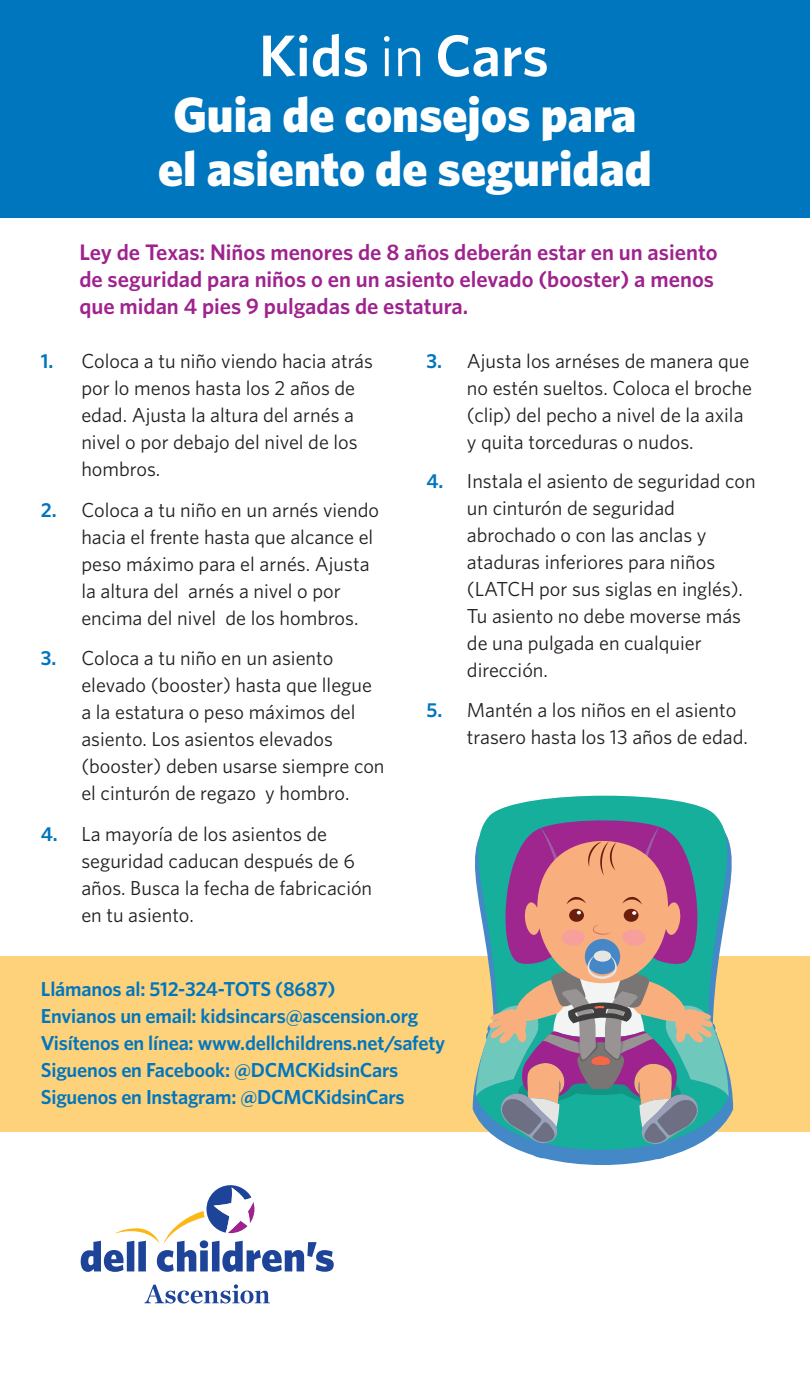
<style>
.page{position:relative;width:810px;height:1377px;background:#fff}
.page>*{position:absolute;margin:0;border:0;box-sizing:border-box;transform-origin:0 0}
.t1{font:900 49.5px/54px "Whitney";color:#fff;text-align:center}
.t2{font:600 22.5px/27px "Whitney";color:#9f238e}
.t3{font:20.25px/27px "Whitney";color:#231f20}
.t4{font:600 20.25px/27px "Whitney";letter-spacing:-.01em;color:#0076be}
.s1{font-weight:600;color:#0076be}
</style>
<div class="page">
<svg style="left:144px;top:1284px;width:126px;height:20px"></svg>
<svg style="left:81px;top:1185px;width:253px;height:87px"></svg>
<div style="left:0;top:956px;width:810px;height:176px;background:#fed17b"></div>
<div style="left:0;top:0;width:810px;height:217px;background:#0076be"></div>
<svg style="left:475px;top:795px;width:257px;height:98px;fill:#15af9b"></svg>
<svg style="left:476px;top:817px;width:253px;height:348px;background:#8d989a"></svg>
<svg style="left:263px;top:35px;width:44px;height:42px"></svg>
<svg style="left:313px;top:34px;width:26px;height:43px"></svg>
<svg style="left:345px;top:47px;width:22px;height:30px"></svg>
<svg style="left:385px;top:48px;width:4px;height:28px"></svg>
<svg style="left:384px;top:36px;width:6px;height:6px"></svg>
<svg style="left:398px;top:48px;width:22px;height:28px"></svg>
<svg style="left:438px;top:35px;width:60px;height:42px"></svg>
<svg style="left:505px;top:47px;width:42px;height:30px"></svg>
<p class="t1" style="left:158px;top:86px;width:495px">Guia de consejos para el asiento de seguridad</p>
<p class="t2" style="left:79px;top:238px;width:640px">Ley de Texas: Niños menores de 8 años deberán estar en un asiento de seguridad para niños o en un asiento elevado (booster) a menos que midan 4 pies 9 pulgadas de estatura.</p>
<p class="t3" style="left:467px;top:347px;width:287px;text-indent:-40px"><span class="s1">3.</span> Ajusta los arnéses de manera que no estén sueltos. Coloca el broche (clip) del pecho a nivel de la axila y quita torceduras o nudos.</p>
<p class="t3" style="left:467px;top:466px;width:290px;text-indent:-40px"><span class="s1">4.</span> Instala el asiento de seguridad con un cinturón de seguridad abrochado o con las anclas y ataduras inferiores para niños (LATCH por sus siglas en inglés).<br>Tu asiento no debe moverse más de una pulgada en cualquier dirección.</p>
<p class="t3" style="left:467px;top:696px;width:283px;text-indent:-40px"><span class="s1">5.</span> Mantén a los niños en el asiento trasero hasta los 13 años de edad.</p>
<p class="t3" style="left:81px;top:347px;width:293px;text-indent:-40px"><span class="s1">1.</span> Coloca a tu niño viendo hacia atrás por lo menos hasta los 2 años de edad. Ajusta la altura del arnés a nivel o por debajo del nivel de los hombros.</p>
<p class="t3" style="left:81px;top:496px;width:299px;text-indent:-40px"><span class="s1">2.</span> Coloca a tu niño en un arnés viendo hacia el frente hasta que alcance el peso máximo para el arnés. Ajusta la altura del arnés a nivel o por encima del nivel de los hombros.</p>
<p class="t3" style="left:81px;top:644px;width:305px;text-indent:-40px"><span class="s1">3.</span> Coloca a tu niño en un asiento elevado (booster) hasta que llegue a la estatura o peso máximos del asiento. Los asientos elevados (booster) deben usarse siempre con el cinturón de regazo y hombro.</p>
<p class="t3" style="left:81px;top:820px;width:292px;text-indent:-40px"><span class="s1">4.</span> La mayoría de los asientos de seguridad caducan después de 6 años. Busca la fecha de fabricación en tu asiento.</p>
<p class="t4" style="left:41px;top:975px;width:296px">Llámanos al: 512-324-TOTS (8687)</p>
<p class="t4" style="left:41px;top:1002px;width:406px">Envianos un email: kidsincars@ascension.org Visítenos en línea: www.dellchildrens.net/safety Siguenos en Facebook: @DCMCKidsinCars Siguenos en Instagram: @DCMCKidsinCars</p>
</div>
